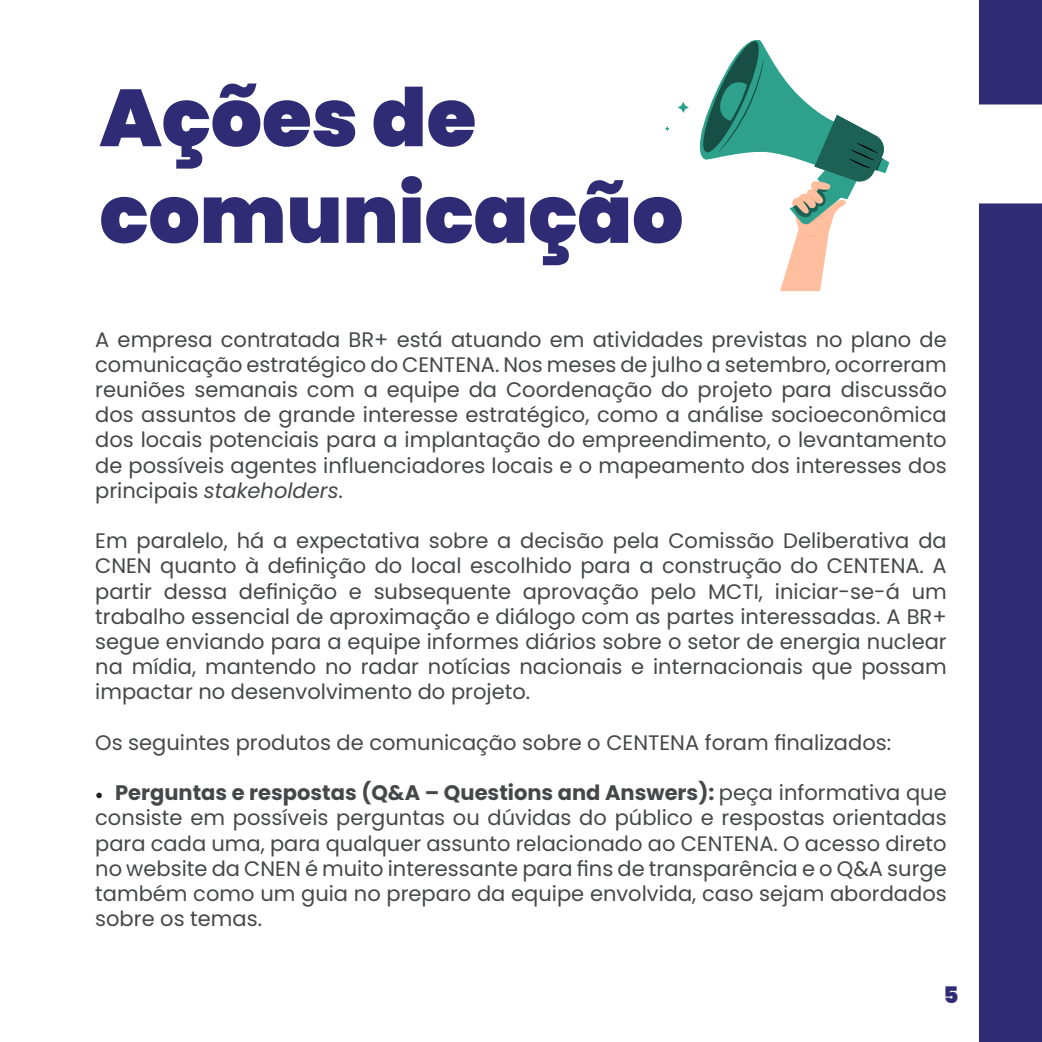
<style>
.page{position:relative;width:1042px;height:1042px;background:#fff}
.page>*{position:absolute;margin:0;border:0;box-sizing:border-box;transform-origin:0 0}
.t1{font:900 80.5px "Poppins";color:#2f2c75}
.t2{font:900 22.75px "Poppins";color:#2f2c75}
.t3{font:21px/25.2px "Poppins";color:#464748;text-align:justify}
.s1{font-style:italic}
.s2{font-family:"Minion Pro";color:#231f20}
.s3{font-weight:700}
</style>
<div class="page">
<div style="left:979px;top:203px;width:63px;height:839px;background:#2f2c75"></div>
<div style="left:979px;top:0;width:63px;height:104px;background:#2f2c75"></div>
<svg style="left:665px;top:126px;width:5px;height:5px"></svg>
<svg style="left:678px;top:39px;width:211px;height:252px"></svg>
<p class="t1" style="left:100px;top:71px;width:378px">Ações de</p>
<p class="t1" style="left:100px;top:168px;width:585px">comunicação</p>
<p class="t3" style="left:95px;top:327px;width:853px">A empresa contratada BR+ está atuando em atividades previstas no plano de comunicação estratégico do CENTENA. Nos meses de julho a setembro, ocorreram reuniões semanais com a equipe da Coordenação do projeto para discussão dos assuntos de grande interesse estratégico, como a análise socioeconômica dos locais potenciais para a implantação do empreendimento, o levantamento de possíveis agentes influenciadores locais e o mapeamento dos interesses dos principais <span class="s1">stakeholders</span>.</p>
<p class="t3" style="left:95px;top:528px;width:853px">Em paralelo, há a expectativa sobre a decisão pela Comissão Deliberativa da CNEN quanto à definição do local escolhido para a construção do CENTENA. A partir dessa definição e subsequente aprovação pelo MCTI, iniciar-se-á um trabalho essencial de aproximação e diálogo com as partes interessadas. A BR+ segue enviando para a equipe informes diários sobre o setor de energia nuclear na mídia, mantendo no radar notícias nacionais e internacionais que possam impactar no desenvolvimento do projeto.</p>
<p class="t3" style="left:95px;top:730px;width:797px">Os seguintes produtos de comunicação sobre o CENTENA foram finalizados:</p>
<p class="t3" style="left:95px;top:780px;width:853px"><span class="s2">•</span> <span class="s3">Perguntas e respostas (Q&amp;A – Questions and Answers):</span> peça informativa que consiste em possíveis perguntas ou dúvidas do público e respostas orientadas para cada uma, para qualquer assunto relacionado ao CENTENA. O acesso direto no website da CNEN é muito interessante para fins de transparência e o Q&amp;A surge também como um guia no preparo da equipe envolvida, caso sejam abordados sobre os temas.</p>
<p class="t2" style="left:943px;top:981px;width:17px">5</p>
</div>
